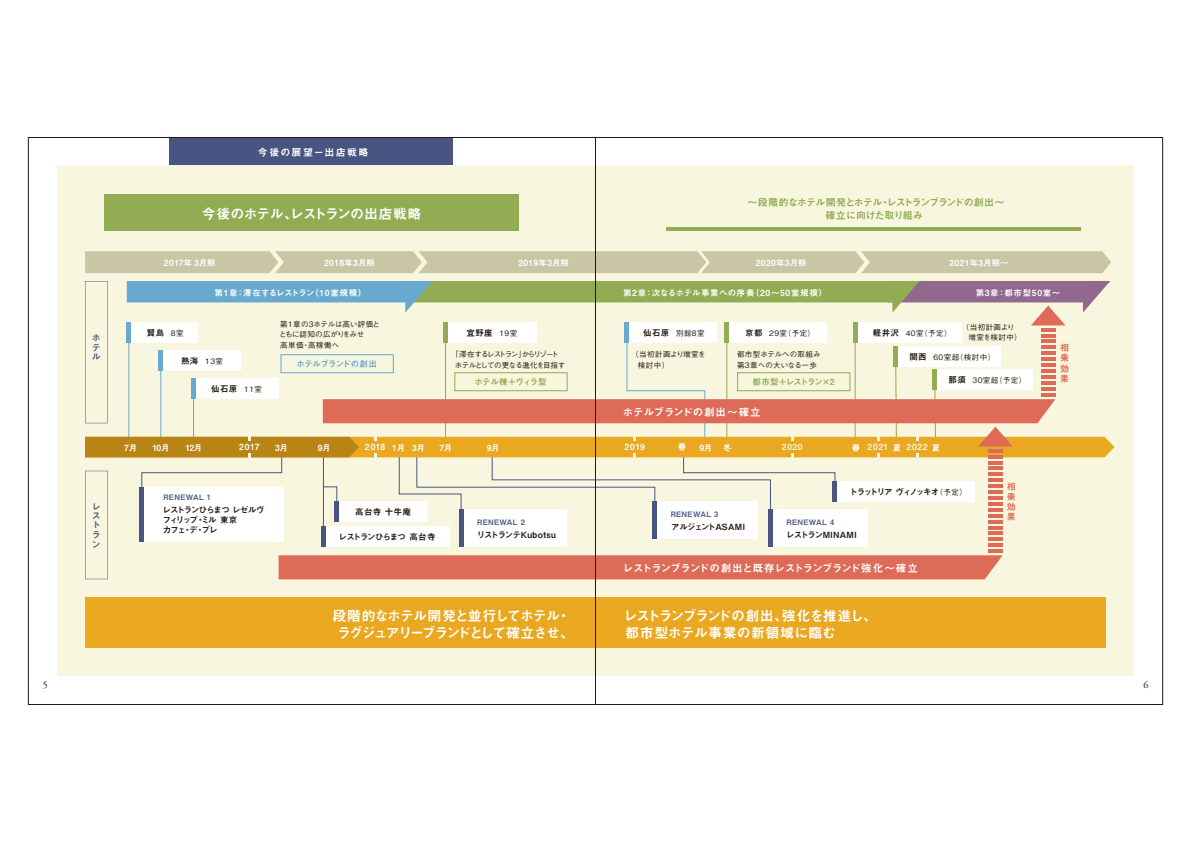
<style>
.page{position:relative;width:1191px;height:842px;background:#fff}
.page>*{position:absolute;margin:0;border:0;box-sizing:border-box;transform-origin:0 0}
.t1{font:14px/17px "Midashi Go Pro MB31";letter-spacing:-.09em;color:#fff;text-align:center}
.t2{font:14px/17px "Midashi Go Pro MB31";letter-spacing:-.015em;color:#fff}
.t3{font:14px "Midashi Go Pro MB31";letter-spacing:-.07em;color:#fff}
.t4{font:10.5px "Midashi Go Pro MB31";letter-spacing:-.03em;color:#fff}
.t5{font:10.5px "Midashi Go Pro MB31";letter-spacing:-.005em;color:#fff}
.t6{font:10px "Midashi Go Pro MB31";letter-spacing:-.085em;color:#91ac52}
.t7{font:10px "Midashi Go Pro MB31";letter-spacing:.14em;color:#fff}
.t8{font:10px "Midashi Go Pro MB31";letter-spacing:-.025em;color:#91ac52}
.t9{font:10px "Adobe Garamond";color:#221815}
.t10{font:9px/9.4px "Midashi Go Pro MB31";color:#485583;text-align:justify}
.t11{font:9px/10.1px "Midashi Go Pro MB31";color:#dd6b57;text-align:justify}
.t12{font:8.5px "Midashi Go Pro MB31";letter-spacing:.04em;color:#fff}
.t13{font:8.5px "Midashi Go Pro MB31";letter-spacing:-.085em;color:#221815}
.t14{font:8.5px/10px "Midashi Go Pro MB31";letter-spacing:-.115em;color:#221815}
.t15{font:8.5px "Midashi Go Pro MB31";letter-spacing:.065em;color:#fff}
.t16{font:8.5px "Midashi Go Pro MB31";letter-spacing:-.15em;color:#221815}
.t17{font:8.5px "Midashi Go Pro MB31";letter-spacing:.06em;color:#f8f6de}
.t18{font:8.5px "Midashi Go Pro MB31";letter-spacing:.005em;color:#221815}
.t19{font:8.5px "Midashi Go Pro MB31";letter-spacing:.08em;color:#fff}
.t20{font:8.5px "Midashi Go Pro MB31";letter-spacing:-.02em;color:#221815}
.t21{font:8.5px "Midashi Go Pro MB31";letter-spacing:-.005em;color:#221815}
.t22{font:8.5px "Midashi Go Pro MB31";letter-spacing:-.105em;color:#91ac52}
.t23{font:8.5px "Midashi Go Pro MB31";letter-spacing:-.06em;color:#68a9cf}
.t24{font:8.5px "Midashi Go Pro MB31";letter-spacing:-.05em;color:#91ac52}
.t25{font:8.5px "Midashi Go Pro MB31";letter-spacing:.02em;color:#fff}
.t26{font:500 7.5px/10.5px "Gothic BBB Pro";letter-spacing:.015em;color:#221815}
.t27{font:500 7.5px/10.5px "Gothic BBB Pro";letter-spacing:-.105em;color:#221815}
.t28{font:7.5px "Midashi Go Pro MB31";letter-spacing:.04em;color:#485583}
.t29{font:500 7.5px/10.5px "Gothic BBB Pro";letter-spacing:.06em;color:#221815}
.s1{font-family:"Gothic BBB Pro";font-weight:500;font-size:7.5px}
.s2{font-family:"Midashi Go Pro MB31";font-weight:400;font-size:8.5px}
.s3{color:#fff}
</style>
<div class="page">
<div style="left:169px;top:137px;width:284px;height:29px;background:#485583"></div>
<div style="left:57px;top:166px;width:538px;height:510px;background:#f8f6de"></div>
<div style="left:595px;top:166px;width:539px;height:510px;background:#f8f6de"></div>
<svg style="left:85px;top:251px;width:1026px;height:22px;background:#cac7a7"></svg>
<svg style="left:85px;top:281px;width:1029px;height:298px"></svg>
<div style="left:281px;top:354px;width:112px;height:19px;border:1px solid #68a9cf"></div>
<div style="left:454px;top:372px;width:113px;height:19px;border:1px solid #91ac52"></div>
<div style="left:737px;top:372px;width:113px;height:19px;border:1px solid #91ac52"></div>
<hr style="left:666px;top:228px;width:414px;height:3px;background:#91ac52">
<div style="left:104px;top:194px;width:415px;height:37px;background:#91ac52"></div>
<div style="left:85px;top:597px;width:1021px;height:51px;background:#e9a820"></div>
<h3 class="t7" style="left:258px;top:144px;width:112px">今後の展望－出店戦略</h3>
<h3 class="t6" style="left:747px;top:195px;width:258px">～段階的なホテル開発とホテル・レストランブランドの創出～</h3>
<h1 class="t3" style="left:202px;top:202px;width:221px">今後のホテル、レストランの出店戦略</h1>
<h3 class="t8" style="left:825px;top:208px;width:99px">確立に向けた取り組み</h3>
<p class="t25" style="left:164px;top:255px;width:53px">2017年 3月期</p>
<p class="t12" style="left:324px;top:255px;width:52px">2018年3月期</p>
<p class="t12" style="left:518px;top:255px;width:52px">2019年3月期</p>
<p class="t12" style="left:756px;top:255px;width:52px">2020年3月期</p>
<p class="t12" style="left:949px;top:255px;width:61px">2021年3月期～</p>
<p class="t10" style="left:92px;top:332px;width:10px">ホテル</p>
<p class="t10" style="left:92px;top:501px;width:10px">レストラン</p>
<p class="t12" style="left:214px;top:286px;width:153px">第1章：滞在するレストラン（10室規模）</p>
<p class="t15" style="left:623px;top:286px;width:205px">第2章：次なるホテル事業への序奏（20～50室規模）</p>
<p class="t19" style="left:975px;top:286px;width:86px">第3章：都市型50室～</p>
<p class="t13" style="left:147px;top:326px;width:38px">賢島 <span class="s1">8室</span></p>
<p class="t26" style="left:181px;top:355px;width:43px"><span class="s2">熱海</span> 13室</p>
<p class="t13" style="left:211px;top:382px;width:52px">仙石原 <span class="s1">11室</span></p>
<p class="t26" style="left:279px;top:318px;width:102px">第1章の3ホテルは高い評価とともに認知の広がりをみせ<br>高単価・高稼働へ</p>
<p class="t23" style="left:296px;top:357px;width:82px">ホテルブランドの創出</p>
<p class="t13" style="left:466px;top:326px;width:28px">宜野座</p>
<p class="t26" style="left:643px;top:327px;width:63px"><span class="s2">仙石原</span> 別館8室</p>
<p class="t26" style="left:499px;top:327px;width:19px">19室</p>
<p class="t26" style="left:745px;top:327px;width:71px"><span class="s2">京都</span> 29室（予定）</p>
<p class="t26" style="left:873px;top:327px;width:80px"><span class="s2">軽井沢</span> 40室（予定）</p>
<p class="t26" style="left:961px;top:321px;width:54px">（当初計画より</p>
<p class="t26" style="left:968px;top:331px;width:55px">増室を検討中）</p>
<p class="t27" style="left:455px;top:348px;width:112px;text-indent:-3px">「滞在するレストラン」からリゾートホテルとしての更なる進化を目指す</p>
<p class="t26" style="left:737px;top:348px;width:85px">都市型ホテルへの取組み第3章への大いなる一歩</p>
<p class="t29" style="left:638px;top:348px;width:69px;text-indent:-7px">（当初計画より増室を検討中）</p>
<p class="t26" style="left:909px;top:351px;width:87px"><span class="s2">関西</span> 60室超（検討中）</p>
<p class="t24" style="left:474px;top:375px;width:74px">ホテル棟＋ヴィラ型</p>
<p class="t22" style="left:752px;top:375px;width:83px">都市型＋レストラン×2</p>
<p class="t26" style="left:948px;top:374px;width:79px"><span class="s2">那須</span> 30室超（予定）</p>
<h2 class="t5" style="left:623px;top:403px;width:139px">ホテルブランドの創出～確立</h2>
<p class="t12" style="left:124px;top:441px;width:15px">7月</p>
<p class="t12" style="left:152px;top:441px;width:19px">10月</p>
<p class="t12" style="left:185px;top:441px;width:19px">12月</p>
<p class="t12" style="left:239px;top:440px;width:22px">2017</p>
<p class="t12" style="left:275px;top:441px;width:15px">3月</p>
<p class="t12" style="left:318px;top:441px;width:15px">9月</p>
<p class="t12" style="left:365px;top:441px;width:62px">2018 1月 3月</p>
<p class="t12" style="left:439px;top:441px;width:15px">7月</p>
<p class="t12" style="left:487px;top:441px;width:15px">9月</p>
<p class="t12" style="left:624px;top:440px;width:22px">2019</p>
<p class="t12" style="left:678px;top:440px;width:10px">春</p>
<p class="t12" style="left:699px;top:441px;width:15px">9月</p>
<p class="t12" style="left:723px;top:441px;width:10px">冬</p>
<p class="t17" style="left:781px;top:440px;width:22px">2020</p>
<p class="t12" style="left:851px;top:441px;width:10px">春</p>
<p class="t17" style="left:906px;top:440px;width:35px">2022 <span class="s3">夏</span></p>
<p class="t17" style="left:867px;top:440px;width:35px">2021 <span class="s3">夏</span></p>
<p class="t28" style="left:163px;top:491px;width:49px">RENEWAL 1</p>
<p class="t14" style="left:162px;top:504px;width:104px">レストランひらまつ レゼルヴフィリップ・ミル 東京<br>カフェ・デ・プレ</p>
<p class="t13" style="left:355px;top:505px;width:57px">高台寺 十牛庵</p>
<p class="t13" style="left:339px;top:530px;width:98px">レストランひらまつ 高台寺</p>
<p class="t28" style="left:671px;top:508px;width:49px">RENEWAL 3</p>
<p class="t16" style="left:849px;top:485px;width:119px">トラットリア ヴィノッキオ<span class="s1">（予定）</span></p>
<p class="t28" style="left:477px;top:516px;width:49px">RENEWAL 2</p>
<p class="t20" style="left:671px;top:520px;width:76px">アルジェントASAMI</p>
<p class="t28" style="left:786px;top:516px;width:49px">RENEWAL 4</p>
<h2 class="t4" style="left:623px;top:560px;width:296px">レストランブランドの創出と既存レストランブランド強化～確立</h2>
<p class="t18" style="left:477px;top:528px;width:80px">リストランテKubotsu</p>
<p class="t21" style="left:786px;top:528px;width:72px">レストランMINAMI</p>
<h1 class="t1" style="left:332px;top:606px;width:243px">段階的なホテル開発と並行してホテル・ラグジュアリーブランドとして確立させ、</h1>
<h1 class="t2" style="left:623px;top:606px;width:255px">レストランブランドの創出、強化を推進し、都市型ホテル事業の新領域に臨む</h1>
<p class="t11" style="left:1006px;top:480px;width:10px">相乗効果</p>
<p class="t11" style="left:1060px;top:342px;width:10px">相乗効果</p>
<h3 class="t9" style="left:43px;top:680px;width:6px">5</h3>
<h3 class="t9" style="left:1143px;top:680px;width:6px">6</h3>
</div>
